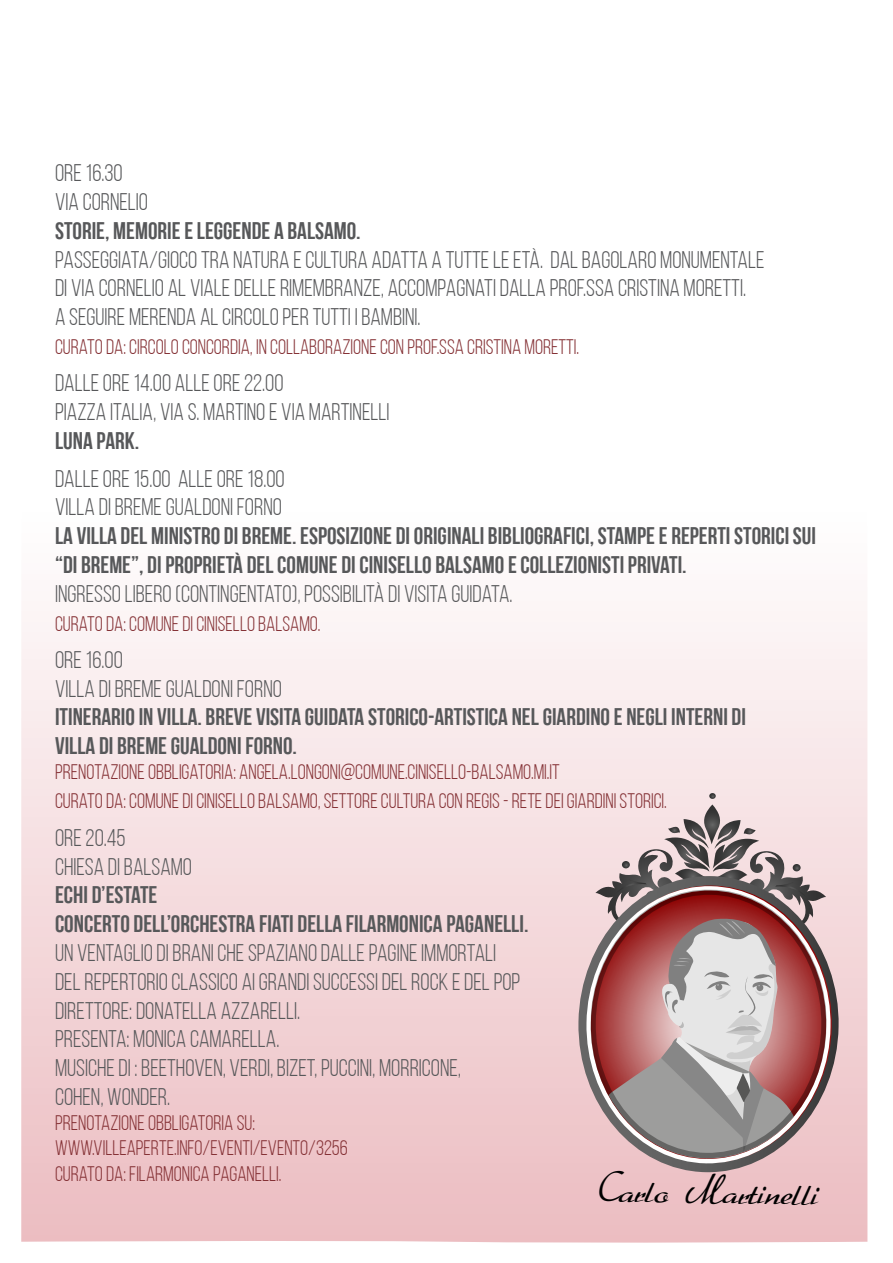
<style>
.page{position:relative;width:893px;height:1263px;background:#fff}
.page>*{position:absolute;margin:0;border:0;box-sizing:border-box;transform-origin:0 0}
.t1{font:39.9px "Arabella";color:#000}
.t2{font:24px "Bebas Neue";color:#57585a}
.t3{font:700 24px/28.8px "Bebas Neue";color:#57585a}
.t4{font:21px "Bebas Neue";color:#843034}
</style>
<div class="page">
<svg style="left:21px;top:622px;width:846px;height:621px;background:#f3d9dc"></svg>
<svg style="left:577px;top:876px;width:263px;height:297px;background:#d1b5b7"></svg>
<svg style="left:586px;top:885px;width:245px;height:279px;background:#c9b0b3"></svg>
<svg style="left:595px;top:793px;width:231px;height:95px;background:#c9b9bb"></svg>
<svg style="left:589px;top:888px;width:240px;height:271px;background:#b28e8e"></svg>
<p class="t2" style="left:55px;top:160px;width:69px">ORE 16.30</p>
<p class="t2" style="left:55px;top:189px;width:95px">VIA CORNELIO</p>
<p class="t3" style="left:55px;top:216px;width:307px">STORIE, MEMORIE E LEGGENDE A BALSAMO.</p>
<p class="t2" style="left:55px;top:246px;width:711px">PASSEGGIATA/GIOCO TRA NATURA E CULTURA ADATTA A TUTTE LE ETÀ. DAL BAGOLARO MONUMENTALE</p>
<p class="t2" style="left:55px;top:275px;width:692px">DI VIA CORNELIO AL VIALE DELLE RIMEMBRANZE, ACCOMPAGNATI DALLA PROF.SSA CRISTINA MORETTI.</p>
<p class="t2" style="left:55px;top:304px;width:367px">A SEGUIRE MERENDA AL CIRCOLO PER TUTTI I BAMBINI.</p>
<p class="t4" style="left:55px;top:335px;width:526px">CURATO DA: CIRCOLO CONCORDIA, IN COLLABORAZIONE CON PROF.SSA CRISTINA MORETTI.</p>
<p class="t2" style="left:55px;top:370px;width:230px">DALLE ORE 14.00 ALLE ORE 22.00</p>
<p class="t2" style="left:55px;top:399px;width:336px">PIAZZA ITALIA, VIA S. MARTINO E VIA MARTINELLI</p>
<p class="t3" style="left:55px;top:426px;width:86px">LUNA PARK.</p>
<p class="t2" style="left:55px;top:465px;width:231px">DALLE ORE 15.00 ALLE ORE 18.00</p>
<p class="t2" style="left:55px;top:494px;width:228px">VILLA DI BREME GUALDONI FORNO</p>
<p class="t3" style="left:55px;top:521px;width:762px">LA VILLA DEL MINISTRO DI BREME. ESPOSIZIONE DI ORIGINALI BIBLIOGRAFICI, STAMPE E REPERTI STORICI SUI “DI BREME”, DI PROPRIETÀ DEL COMUNE DI CINISELLO BALSAMO E COLLEZIONISTI PRIVATI.</p>
<p class="t2" style="left:55px;top:581px;width:459px">INGRESSO LIBERO (CONTINGENTATO), POSSIBILITÀ DI VISITA GUIDATA.</p>
<p class="t4" style="left:55px;top:612px;width:267px">CURATO DA: COMUNE DI CINISELLO BALSAMO.</p>
<p class="t2" style="left:55px;top:647px;width:69px">ORE 16.00</p>
<p class="t2" style="left:55px;top:675px;width:228px">VILLA DI BREME GUALDONI FORNO</p>
<p class="t3" style="left:55px;top:702px;width:692px">ITINERARIO IN VILLA. BREVE VISITA GUIDATA STORICO-ARTISTICA NEL GIARDINO E NEGLI INTERNI DI</p>
<p class="t3" style="left:55px;top:731px;width:243px">VILLA DI BREME GUALDONI FORNO.</p>
<p class="t4" style="left:55px;top:761px;width:506px">PRENOTAZIONE OBBLIGATORIA: ANGELA.LONGONI@COMUNE.CINISELLO-BALSAMO.MI.IT</p>
<p class="t4" style="left:55px;top:790px;width:613px">CURATO DA: COMUNE DI CINISELLO BALSAMO, SETTORE CULTURA CON REGIS - RETE DEI GIARDINI STORICI.</p>
<p class="t2" style="left:55px;top:825px;width:72px">ORE 20.45</p>
<p class="t2" style="left:55px;top:853px;width:139px">CHIESA DI BALSAMO</p>
<p class="t3" style="left:55px;top:880px;width:104px">ECHI D’ESTATE</p>
<p class="t3" style="left:55px;top:909px;width:475px">CONCERTO DELL’ORCHESTRA FIATI DELLA FILARMONICA PAGANELLI.</p>
<p class="t2" style="left:55px;top:940px;width:443px">UN VENTAGLIO DI BRANI CHE SPAZIANO DALLE PAGINE IMMORTALI</p>
<p class="t2" style="left:55px;top:969px;width:467px">DEL REPERTORIO CLASSICO AI GRANDI SUCCESSI DEL ROCK E DEL POP</p>
<p class="t2" style="left:55px;top:997px;width:247px">DIRETTORE: DONATELLA AZZARELLI.</p>
<p class="t2" style="left:55px;top:1026px;width:226px">PRESENTA: MONICA CAMARELLA.</p>
<p class="t2" style="left:55px;top:1055px;width:408px">MUSICHE DI : BEETHOVEN, VERDI, BIZET, PUCCINI, MORRICONE,</p>
<p class="t2" style="left:55px;top:1084px;width:117px">COHEN, WONDER.</p>
<p class="t4" style="left:55px;top:1112px;width:201px">PRENOTAZIONE OBBLIGATORIA SU:</p>
<p class="t4" style="left:55px;top:1137px;width:294px">WWW.VILLEAPERTE.INFO/EVENTI/EVENTO/3256</p>
<p class="t4" style="left:55px;top:1162px;width:228px">CURATO DA: FILARMONICA PAGANELLI.</p>
<p class="t1" style="left:595px;top:1163px;width:226px;rotate:1deg">Carlo Martinelli</p>
</div>
